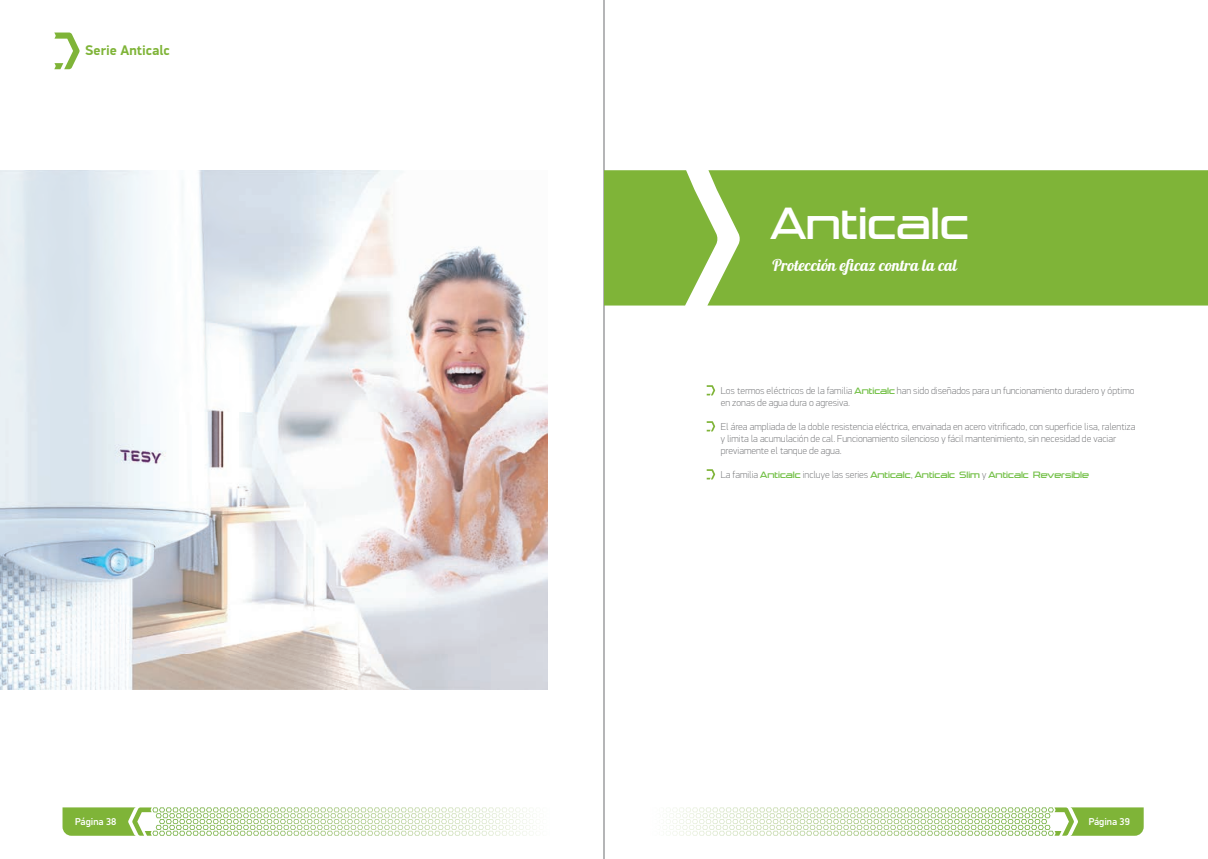
<style>
.page{position:relative;width:1208px;height:859px;background:#fff}
.page>*{position:absolute;margin:0;border:0;box-sizing:border-box;transform-origin:0 0}
.t1{font:300 49px "Trade Marker";color:#fff}
.t2{font:15.9px "Pattaya";color:#fff}
.t3{font:700 14px "PF Din Display Pro";color:#7fb438}
.t4{font:100 10px/12px "PF Din Display Pro";color:#6c6d70}
.t5{font:300 10px "Trade Marker";color:#71bf44}
.t6{font:500 10px "PF Din Display Pro";color:#fff}
.s1{font-family:"Trade Marker";font-weight:300;color:#71bf44}
.s2{font-family:"PF Din Display Pro";font-weight:100;color:#6c6d70}
</style>
<div class="page">
<svg style="left:989px;top:807px;width:154px;height:29px"></svg>
<svg style="left:63px;top:807px;width:89px;height:29px;background:#95c05a"></svg>
<hr style="left:603px;top:0;width:1px;height:859px;background:#6c6d70">
<svg style="left:706px;top:385px;width:9px;height:10px"></svg>
<svg style="left:706px;top:421px;width:9px;height:10px"></svg>
<svg style="left:706px;top:469px;width:9px;height:10px"></svg>
<div style="left:718px;top:170px;width:490px;height:136px;background:#7fb438"></div>
<svg style="left:604px;top:170px;width:114px;height:136px;background:#8ebd50"></svg>
<svg style="left:54px;top:33px;width:26px;height:36px"></svg>
<img style="left:0;top:170px;width:547px;height:519px">
<h3 class="t3" style="left:85px;top:42px;width:86px">Serie Anticalc</h3>
<h1 class="t1" style="left:771px;top:195px;width:199px">Anticalc</h1>
<h2 class="t2" style="left:772px;top:255px;width:186px">Protección eficaz contra la cal</h2>
<p class="t4" style="left:721px;top:385px;width:415px">Los termos eléctricos de la familia <span class="s1">Anticalc</span> han sido diseñados para un funcionamiento duradero y óptimo en zonas de agua dura o agresiva.</p>
<p class="t4" style="left:721px;top:421px;width:416px">El área ampliada de la doble resistencia eléctrica, envainada en acero vitrificado, con superficie lisa, ralentiza y limita la acumulación de cal. Funcionamiento silencioso y fácil mantenimiento, sin necesidad de vaciar previamente el tanque de agua.</p>
<p class="t5" style="left:721px;top:469px;width:370px"><span class="s2">La familia</span> Anticalc <span class="s2">incluye las series</span> Anticalc<span class="s2">,</span> Anticalc Slim <span class="s2">y</span> Anticalc Reversible</p>
<p class="t6" style="left:75px;top:816px;width:43px">Página 38</p>
<p class="t6" style="left:1088px;top:816px;width:43px">Página 39</p>
</div>
